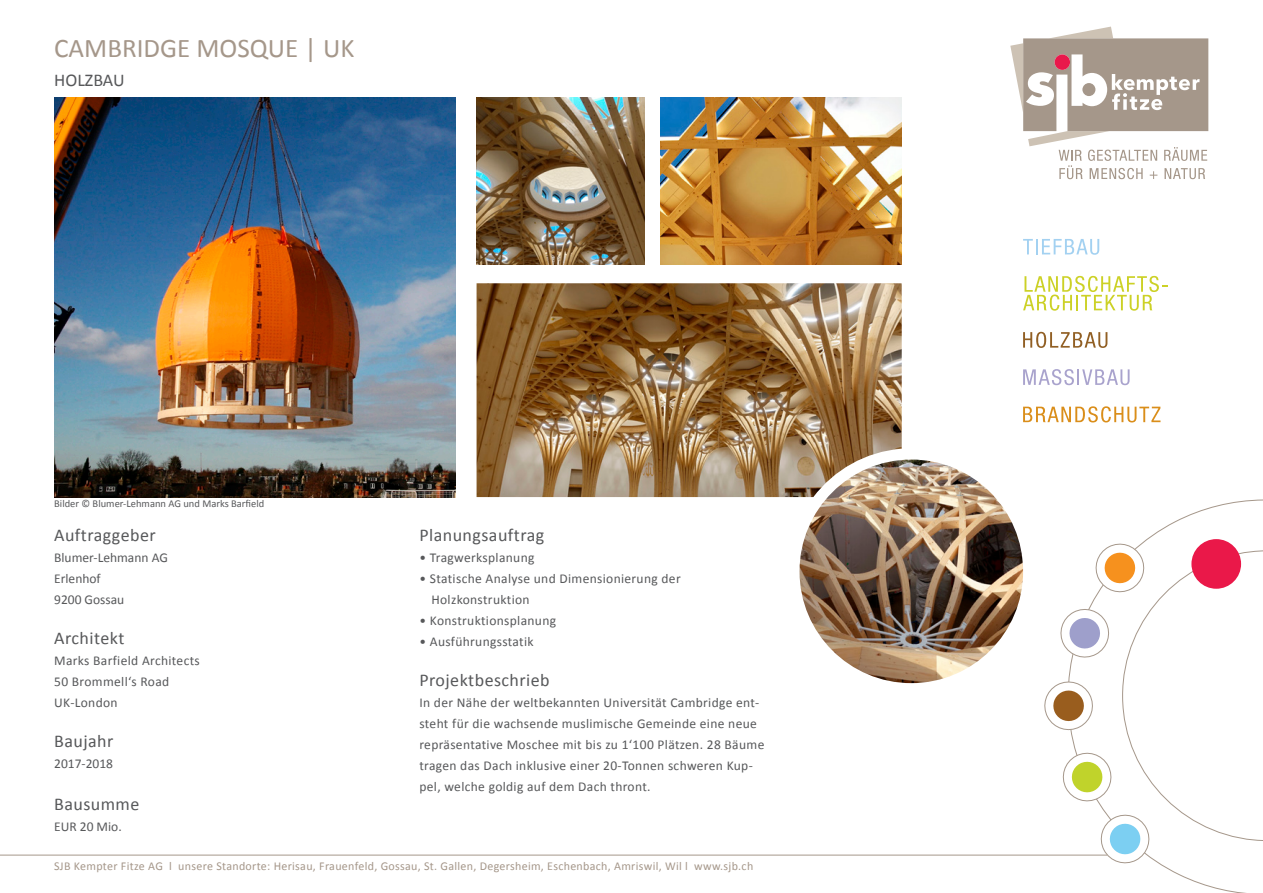
<style>
.page{position:relative;width:1263px;height:893px;background:#fff}
.page>*{position:absolute;margin:0;border:0;box-sizing:border-box;transform-origin:0 0}
.t1{font:27px "Calibri";color:#a5978a}
.t2{font:18px "Calibri";letter-spacing:.025em;color:#57585a}
.t3{font:18px "Calibri";color:#57585a}
.t4{font:13.5px/21px "Calibri";letter-spacing:.025em;color:#57585a}
.t5{font:13.5px/21px "Calibri";color:#57585a}
.t6{font:12px "Calibri";letter-spacing:.025em;color:#a5978a}
.t7{font:10.5px "Calibri";color:#57585a}
</style>
<div class="page">
<svg style="left:1010px;top:27px;width:198px;height:152px"></svg>
<div style="left:1054px;top:54px;width:16px;height:16px;background:#e9184b;border-radius:50%"></div>
<svg style="left:1147px;top:499px;width:116px;height:394px"></svg>
<svg style="left:1041px;top:539px;width:222px;height:328px"></svg>
<svg style="left:1023px;top:239px;width:76px;height:16px"></svg>
<svg style="left:1023px;top:276px;width:145px;height:35px"></svg>
<svg style="left:1023px;top:332px;width:84px;height:16px"></svg>
<svg style="left:1023px;top:369px;width:106px;height:16px"></svg>
<svg style="left:1023px;top:406px;width:137px;height:16px"></svg>
<hr style="left:0;top:855px;width:1107px;height:1px;background:#a5978a">
<img style="left:477px;top:98px;width:167px;height:167px">
<img style="left:660px;top:98px;width:242px;height:167px">
<img style="left:799px;top:460px;width:224px;height:223px;border-radius:112px">
<img style="left:54px;top:98px;width:401px;height:399px">
<img style="left:477px;top:283px;width:425px;height:214px">
<h1 class="t1" style="left:54px;top:32px;width:302px">CAMBRIDGE MOSQUE | UK</h1>
<h2 class="t3" style="left:54px;top:69px;width:72px">HOLZBAU</h2>
<p class="t7" style="left:54px;top:497px;width:212px">Bilder © Blumer-Lehmann AG und Marks Barfield</p>
<h2 class="t2" style="left:54px;top:524px;width:103px">Auftraggeber</h2>
<p class="t5" style="left:54px;top:547px;width:115px">Blumer-Lehmann AG<br>Erlenhof<br>9200 Gossau</p>
<h2 class="t2" style="left:54px;top:627px;width:72px">Architekt</h2>
<p class="t4" style="left:54px;top:649px;width:147px">Marks Barfield Architects<br>50 Brommell‘s Road<br>UK-London</p>
<h2 class="t2" style="left:54px;top:729px;width:61px">Baujahr</h2>
<p class="t5" style="left:54px;top:752px;width:60px">2017-2018</p>
<h2 class="t2" style="left:54px;top:793px;width:87px">Bausumme</h2>
<p class="t4" style="left:54px;top:815px;width:69px">EUR 20 Mio.</p>
<h2 class="t2" style="left:419px;top:524px;width:126px">Planungsauftrag</h2>
<p class="t4" style="left:419px;top:547px;width:117px">• Tragwerksplanung</p>
<p class="t4" style="left:431px;top:568px;width:251px;text-indent:-12px">• Statische Analyse und Dimensionierung der<br>Holzkonstruktion</p>
<p class="t4" style="left:419px;top:610px;width:138px">• Konstruktionsplanung</p>
<p class="t4" style="left:419px;top:631px;width:116px">• Ausführungsstatik</p>
<h2 class="t2" style="left:419px;top:669px;width:132px">Projektbeschrieb</h2>
<p class="t4" style="left:419px;top:691px;width:346px">In der Nähe der weltbekannten Universität Cambridge ent&shy;steht für die wachsende muslimische Gemeinde eine neue repräsentative Moschee mit bis zu 1‘100 Plätzen. 28 Bäume tragen das Dach inklusive einer 20-Tonnen schweren Kup&shy;pel, welche goldig auf dem Dach thront.</p>
<p class="t6" style="left:54px;top:858px;width:700px">SJB Kempter Fitze AG l unsere Standorte: Herisau, Frauenfeld, Gossau, St. Gallen, Degersheim, Eschenbach, Amriswil, Wil l www.sjb.ch</p>
</div>
